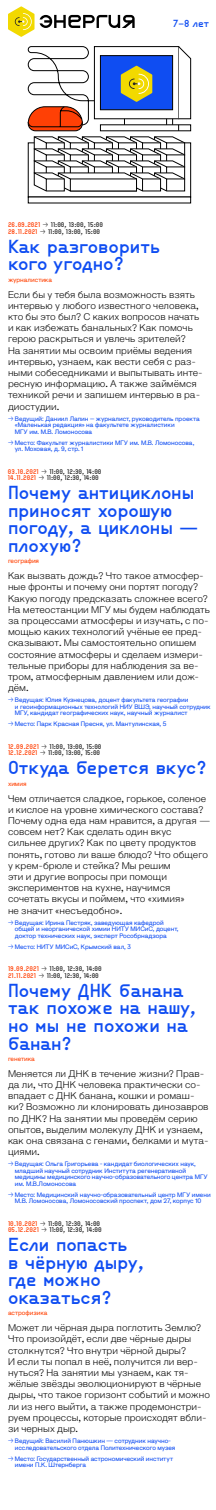
<style>
.page{position:relative;width:216px;height:1510px;background:#fff}
.page>*{position:absolute;margin:0;border:0;box-sizing:border-box;transform-origin:0 0}
.t1{font:700 17.6px/17.6px "Polymer Display";color:#0f4df2}
.t2{font:9.6px/11.2px "Polymer Text";color:#000}
.t3{font:700 9.6px "Polymer Display";color:#0f4df2}
.t4{font:600 6.4px/6.4px "Polymer";letter-spacing:-.01em;color:#0f4df2}
.t5{font:700 6.4px/6.4px "Polymer Display";color:#262626}
.t6{font:600 6.4px "Polymer";letter-spacing:-.005em;color:#ff4000}
.s1{color:#ff4005}
.s2{font-weight:400}
.s3{font-family:"Polymer Display";font-weight:400}
</style>
<div class="page">
<svg style="left:8px;top:6px;width:127px;height:31px"></svg>
<svg style="left:28px;top:197px;width:163px;height:6px"></svg>
<svg style="left:28px;top:46px;width:163px;height:151px"></svg>
<p class="t3" style="left:173px;top:18px;width:37px">7–8 лет</p>
<p class="t5" style="left:8px;top:222px;width:96px"><span class="s1">26.09.2021</span> <span class="s2">→</span> 11:00, 13:00, 15:00<br><span class="s1">28.11.2021</span> <span class="s2">→</span> 11:00, 13:00, 15:00</p>
<h1 class="t1" style="left:8px;top:238px;width:153px">Как разговорить кого угодно?</h1>
<p class="t6" style="left:8px;top:276px;width:46px">журналистика</p>
<p class="t2" style="left:8px;top:289px;width:196px">Если бы у тебя была возможность взять интервью у любого известного человека, кто бы это был? С каких вопросов начать и как избежать банальных? Как помочь герою раскрыться и увлечь зрителей?<br>На занятии мы освоим приёмы ведения интервью, узнаем, как вести себя с раз&shy;ными собеседниками и выпытывать инте&shy;ресную информацию. А также займёмся техникой речи и запишем интервью в ра&shy;диостудии.</p>
<p class="t4" style="left:15px;top:415px;width:187px;text-indent:-7px"><span class="s3">→</span> Ведущий: Даниил Лапин – журналист, руководитель проекта «Маленькая редакция» на факультете журналистики<br>МГУ им. М.В. Ломоносова</p>
<p class="t4" style="left:15px;top:439px;width:181px;text-indent:-7px"><span class="s3">→</span> Место: Факультет журналистики МГУ им. М.В. Ломоносова, ул. Моховая, д. 9, стр. 1</p>
<p class="t5" style="left:8px;top:468px;width:95px"><span class="s1">03.10.2021</span> <span class="s2">→</span> 11:00, 12:30, 14:00<br><span class="s1">14.11.2021</span> <span class="s2">→</span> 11:00, 12:30, 14:00</p>
<h1 class="t1" style="left:8px;top:485px;width:191px">Почему антициклоны приносят хорошую погоду, а циклоны — плохую?</h1>
<p class="t6" style="left:8px;top:557px;width:33px">география</p>
<p class="t2" style="left:8px;top:570px;width:204px">Как вызвать дождь? Что такое атмосфер&shy;ные фронты и почему они портят погоду?<br>Какую погоду предсказать сложнее всего?<br>На метеостанции МГУ мы будем наблюдать за процессами атмосферы и изучать, с по&shy;мощью каких технологий учёные ее пред&shy;сказывают. Мы самостоятельно опишем состояние атмосферы и сделаем измери&shy;тельные приборы для наблюдения за ве&shy;тром, атмосферным давлением или дож&shy;дём.</p>
<p class="t4" style="left:15px;top:697px;width:197px;text-indent:-7px"><span class="s3">→</span> Ведущая: Юлия Кузнецова, доцент факультета географии<br>и геоинформационных технологий НИУ ВШЭ, научный сотрудник<br>МГУ, кандидат географических наук, научный журналист</p>
<p class="t4" style="left:8px;top:721px;width:160px"><span class="s3">→</span> Место: Парк Красная Пресня, ул. Мантулинская, 5</p>
<p class="t5" style="left:8px;top:744px;width:95px"><span class="s1">12.09.2021</span> <span class="s2">→</span> 11:00, 13:00, 15:00<br><span class="s1">12.12.2021</span> <span class="s2">→</span> 11:00, 13:00, 15:00</p>
<h1 class="t1" style="left:8px;top:760px;width:201px">Откуда берется вкус?</h1>
<p class="t6" style="left:8px;top:780px;width:20px">химия</p>
<p class="t2" style="left:8px;top:793px;width:204px">Чем отличается сладкое, горькое, соленое и кислое на уровне химического состава?<br>Почему одна еда нам нравится, а другая — совсем нет? Как сделать один вкус сильнее других? Как по цвету продуктов понять, готово ли ваше блюдо? Что общего у крем-брюле и стейка? Мы решим<br>эти и другие вопросы при помощи экспериментов на кухне, научимся сочетать вкусы и поймем, что «химия»<br>не значит «несъедобно».</p>
<p class="t4" style="left:15px;top:919px;width:165px;text-indent:-7px"><span class="s3">→</span> Ведущая: Ирина Пестряк, заведующая кафедрой общей и неорганической химии НИТУ МИСиС, доцент, доктор технических наук, эксперт Рособрнадзора</p>
<p class="t4" style="left:8px;top:943px;width:124px"><span class="s3">→</span> Место: НИТУ МИСиС, Крымский вал, 3</p>
<p class="t5" style="left:8px;top:966px;width:95px"><span class="s1">19.09.2021</span> <span class="s2">→</span> 11:00, 12:30, 14:00<br><span class="s1">21.11.2021</span> <span class="s2">→</span> 11:00, 12:30, 14:00</p>
<h1 class="t1" style="left:8px;top:982px;width:189px">Почему ДНК банана так похоже на нашу, но мы не похожи на банан?</h1>
<p class="t6" style="left:8px;top:1055px;width:28px">генетика</p>
<p class="t2" style="left:8px;top:1068px;width:202px">Меняется ли ДНК в течение жизни? Прав&shy;да ли, что ДНК человека практически со&shy;впадает с ДНК банана, кошки и ромаш&shy;ки? Возможно ли клонировать динозавров по ДНК? На занятии мы проведём серию опытов, выделим молекулу ДНК и узнаем, как она связана с генами, белками и мута&shy;циями.</p>
<p class="t4" style="left:15px;top:1161px;width:195px;text-indent:-7px"><span class="s3">→</span> Ведущая: Ольга Григорьева - кандидат биологических наук, младший научный сотрудник Института регенеративной медицины медицинского научно-образовательного центра МГУ им. М.В.Ломоносова</p>
<p class="t4" style="left:8px;top:1191px;width:204px;text-align:center"><span class="s3">→</span> Место: Медицинский научно-образовательный центр МГУ имени<br>М.В. Ломоносова, Ломоносовский проспект, дом 27, корпус 10</p>
<p class="t5" style="left:8px;top:1220px;width:95px"><span class="s1">10.10.2021</span> <span class="s2">→</span> 11:00, 12:30, 14:00<br><span class="s1">05.12.2021</span> <span class="s2">→</span> 11:00, 12:30, 14:00</p>
<h1 class="t1" style="left:8px;top:1237px;width:137px">Если попасть<br>в чёрную дыру, где можно оказаться?</h1>
<p class="t6" style="left:8px;top:1309px;width:41px">астрофизика</p>
<p class="t2" style="left:8px;top:1322px;width:204px">Может ли чёрная дыра поглотить Землю?<br>Что произойдёт, если две чёрные дыры столкнутся? Что внутри чёрной дыры?<br>И если ты попал в неё, получится ли вер&shy;нуться? На занятии мы узнаем, как тя&shy;жёлые звёзды эволюционируют в чёрные дыры, что такое горизонт событий и можно ли из него выйти, а также продемонстри&shy;руем процессы, которые происходят вбли&shy;зи черных дыр.</p>
<p class="t4" style="left:15px;top:1438px;width:162px;text-indent:-7px"><span class="s3">→</span> Ведущий: Василий Панюшкин — сотрудник научно&shy;исследовательского отдела Политехнического музея</p>
<p class="t4" style="left:15px;top:1455px;width:160px;text-indent:-7px"><span class="s3">→</span> Место: Государственный астрономический институт имени П.К. Штернберга</p>
</div>
